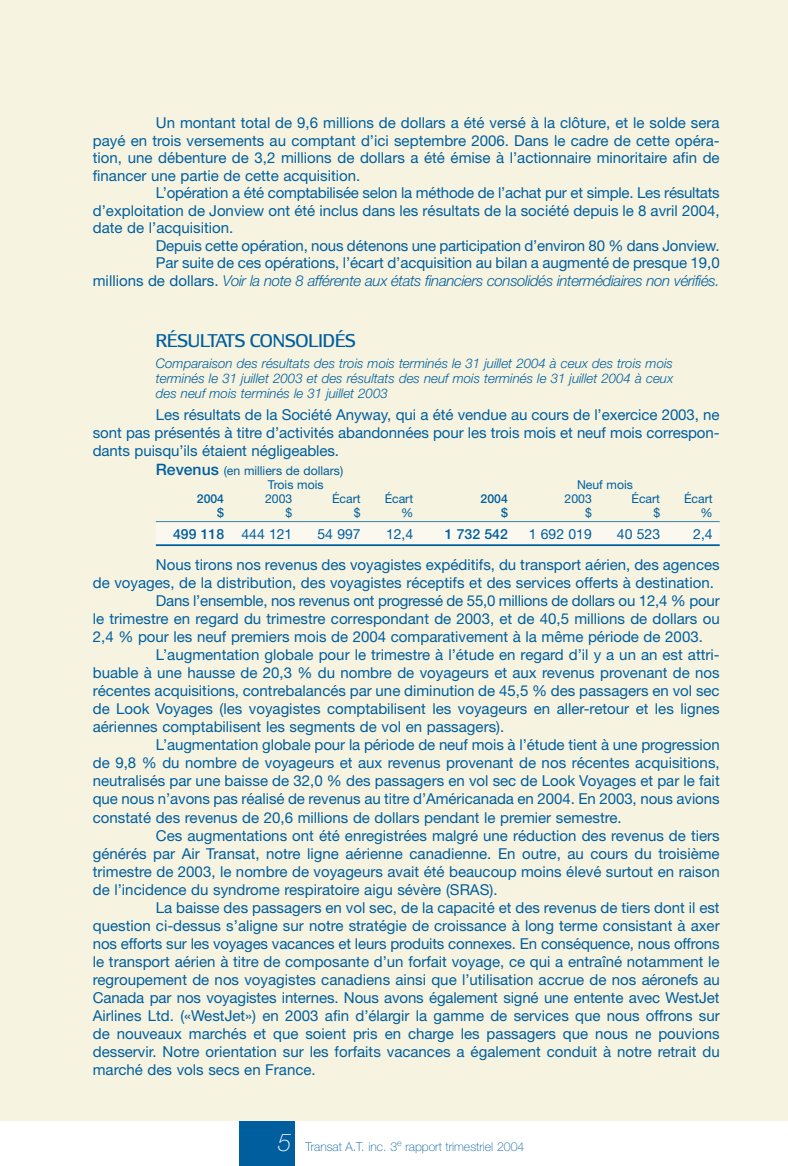
<style>
.page{position:relative;width:788px;height:1166px;background:#fff}
.page>*{position:absolute;margin:0;border:0;box-sizing:border-box;transform-origin:0 0}
.t1{font:19.25px "Lesmore";color:#005e9f}
.t2{font:15.05px/17.5px "Helvetica Neue";color:#005e9f;text-align:justify}
.t3{font:italic 300 15.05px "Helvetica Neue";letter-spacing:-.02em;color:#005e9f}
.t4{font:14px "Helvetica Neue";color:#005e9f}
.t5{font:500 14px "Helvetica Neue";color:#005e9f}
.t6{font:italic 300 13.3px/15px "Helvetica Neue";color:#005e9f;text-align:justify}
.t7{font:12.25px/14px "Helvetica Neue";color:#005e9f}
.t8{font:100 12.25px "Helvetica Neue";color:#005e9f}
.t9{font:500 12.25px "Helvetica Neue";color:#005e9f}
.s1{font-weight:400;font-style:normal}
.s2{font-weight:500;font-size:15.75px}
.s3{font-weight:400}
.s4{font-style:italic;font-size:24.5px;color:#fff}
</style>
<div class="page">
<div style="left:239px;top:1120px;width:55px;height:45px;background:#005e9f"></div>
<div style="left:0;top:0;width:788px;height:1120px;background:#f6f4e0"></div>
<hr style="left:156px;top:521px;width:563px;height:1px;background:#005e9f">
<div style="left:156px;top:522px;width:563px;height:22px;background:#fbf9ef"></div>
<hr style="left:156px;top:544px;width:563px;height:2px;background:#005e9f">
<p class="t2" style="left:156px;top:115px;width:565px">Un montant total de 9,6 millions de dollars a été versé à la clôture, et le solde sera</p>
<p class="t2" style="left:93px;top:133px;width:628px">payé en trois versements au comptant d’ici septembre 2006. Dans le cadre de cette opéra-</p>
<p class="t2" style="left:93px;top:150px;width:628px">tion, une débenture de 3,2 millions de dollars a été émise à l’actionnaire minoritaire afin de</p>
<p class="t2" style="left:93px;top:168px;width:269px">financer une partie de cette acquisition.</p>
<p class="t2" style="left:156px;top:185px;width:565px">L’opération a été comptabilisée selon la méthode de l’achat pur et simple. Les résultats</p>
<p class="t2" style="left:93px;top:203px;width:628px">d’exploitation de Jonview ont été inclus dans les résultats de la société depuis le 8 avril 2004,</p>
<p class="t2" style="left:93px;top:220px;width:142px">date de l’acquisition.</p>
<p class="t2" style="left:156px;top:238px;width:565px">Depuis cette opération, nous détenons une participation d’environ 80 % dans Jonview.</p>
<p class="t2" style="left:156px;top:255px;width:565px">Par suite de ces opérations, l’écart d’acquisition au bilan a augmenté de presque 19,0</p>
<p class="t3" style="left:93px;top:275px;width:628px"><span class="s1">millions de dollars.</span> Voir la note 8 afférente aux états financiers consolidés intermédiaires non vérifiés.</p>
<p class="t1" style="left:156px;top:333px;width:201px">RÉSULTATS CONSOLIDÉS</p>
<p class="t6" style="left:156px;top:356px;width:519px">Comparaison des résultats des trois mois terminés le 31 juillet 2004 à ceux des trois mois terminés le 31 juillet 2003 et des résultats des neuf mois terminés le 31 juillet 2004 à ceux des neuf mois terminés le 31 juillet 2003</p>
<p class="t2" style="left:93px;top:408px;width:628px;text-indent:63px">Les résultats de la Société Anyway, qui a été vendue au cours de l’exercice 2003, ne sont pas présentés à titre d’activités abandonnées pour les trois mois et neuf mois correspon&shy;dants puisqu’ils étaient négligeables.</p>
<p class="t7" style="left:268px;top:465px;width:77px;text-indent:-112px"><span class="s2">Revenus</span> (en milliers de dollars)<br>Trois mois</p>
<p class="t7" style="left:577px;top:479px;width:57px">Neuf mois</p>
<p class="t9" style="left:197px;top:494px;width:29px">2004</p>
<p class="t7" style="left:265px;top:493px;width:29px">2003</p>
<p class="t7" style="left:332px;top:493px;width:30px">Écart</p>
<p class="t7" style="left:384px;top:493px;width:30px">Écart</p>
<p class="t9" style="left:480px;top:494px;width:29px">2004</p>
<p class="t7" style="left:564px;top:493px;width:29px">2003</p>
<p class="t7" style="left:631px;top:493px;width:30px">Écart</p>
<p class="t7" style="left:684px;top:493px;width:30px">Écart</p>
<p class="t9" style="left:217px;top:508px;width:8px">$</p>
<p class="t7" style="left:285px;top:507px;width:8px">$</p>
<p class="t7" style="left:354px;top:507px;width:8px">$</p>
<p class="t7" style="left:401px;top:507px;width:14px">%</p>
<p class="t9" style="left:501px;top:508px;width:8px">$</p>
<p class="t7" style="left:585px;top:507px;width:8px">$</p>
<p class="t7" style="left:653px;top:507px;width:8px">$</p>
<p class="t7" style="left:700px;top:507px;width:14px">%</p>
<p class="t5" style="left:173px;top:529px;width:121px">499 118 <span class="s3">444 121</span></p>
<p class="t4" style="left:317px;top:529px;width:45px">54 997</p>
<p class="t4" style="left:386px;top:529px;width:29px">12,4</p>
<p class="t5" style="left:444px;top:529px;width:65px">1 732 542</p>
<p class="t4" style="left:528px;top:529px;width:65px">1 692 019</p>
<p class="t4" style="left:617px;top:529px;width:45px">40 523</p>
<p class="t4" style="left:693px;top:529px;width:21px">2,4</p>
<p class="t2" style="left:156px;top:557px;width:565px">Nous tirons nos revenus des voyagistes expéditifs, du transport aérien, des agences</p>
<p class="t2" style="left:93px;top:575px;width:622px">de voyages, de la distribution, des voyagistes réceptifs et des services offerts à destination.</p>
<p class="t2" style="left:156px;top:593px;width:565px">Dans l’ensemble, nos revenus ont progressé de 55,0 millions de dollars ou 12,4 % pour</p>
<p class="t2" style="left:93px;top:611px;width:628px">le trimestre en regard du trimestre correspondant de 2003, et de 40,5 millions de dollars ou</p>
<p class="t2" style="left:93px;top:629px;width:611px">2,4 % pour les neuf premiers mois de 2004 comparativement à la même période de 2003.</p>
<p class="t2" style="left:156px;top:647px;width:565px">L’augmentation globale pour le trimestre à l’étude en regard d’il y a un an est attri-</p>
<p class="t2" style="left:93px;top:665px;width:628px">buable à une hausse de 20,3 % du nombre de voyageurs et aux revenus provenant de nos</p>
<p class="t2" style="left:93px;top:683px;width:628px">récentes acquisitions, contrebalancés par une diminution de 45,5 % des passagers en vol sec</p>
<p class="t2" style="left:93px;top:701px;width:628px">de Look Voyages (les voyagistes comptabilisent les voyageurs en aller-retour et les lignes</p>
<p class="t2" style="left:93px;top:719px;width:413px">aériennes comptabilisent les segments de vol en passagers).</p>
<p class="t2" style="left:156px;top:737px;width:565px">L’augmentation globale pour la période de neuf mois à l’étude tient à une progression</p>
<p class="t2" style="left:93px;top:755px;width:628px">de 9,8 % du nombre de voyageurs et aux revenus provenant de nos récentes acquisitions,</p>
<p class="t2" style="left:93px;top:773px;width:628px">neutralisés par une baisse de 32,0 % des passagers en vol sec de Look Voyages et par le fait</p>
<p class="t2" style="left:93px;top:792px;width:628px">que nous n’avons pas réalisé de revenus au titre d’Américanada en 2004. En 2003, nous avions</p>
<p class="t2" style="left:93px;top:810px;width:530px">constaté des revenus de 20,6 millions de dollars pendant le premier semestre.</p>
<p class="t2" style="left:156px;top:828px;width:565px">Ces augmentations ont été enregistrées malgré une réduction des revenus de tiers</p>
<p class="t2" style="left:93px;top:846px;width:628px">générés par Air Transat, notre ligne aérienne canadienne. En outre, au cours du troisième</p>
<p class="t2" style="left:93px;top:864px;width:628px">trimestre de 2003, le nombre de voyageurs avait été beaucoup moins élevé surtout en raison</p>
<p class="t2" style="left:93px;top:882px;width:406px">de l’incidence du syndrome respiratoire aigu sévère (SRAS).</p>
<p class="t2" style="left:156px;top:900px;width:565px">La baisse des passagers en vol sec, de la capacité et des revenus de tiers dont il est</p>
<p class="t2" style="left:93px;top:918px;width:628px">question ci-dessus s’aligne sur notre stratégie de croissance à long terme consistant à axer</p>
<p class="t2" style="left:93px;top:936px;width:628px">nos efforts sur les voyages vacances et leurs produits connexes. En conséquence, nous offrons</p>
<p class="t2" style="left:93px;top:954px;width:628px">le transport aérien à titre de composante d’un forfait voyage, ce qui a entraîné notamment le</p>
<p class="t2" style="left:93px;top:972px;width:628px">regroupement de nos voyagistes canadiens ainsi que l’utilisation accrue de nos aéronefs au</p>
<p class="t2" style="left:93px;top:990px;width:628px">Canada par nos voyagistes internes. Nous avons également signé une entente avec WestJet</p>
<p class="t2" style="left:93px;top:1008px;width:628px">Airlines Ltd. («WestJet») en 2003 afin d’élargir la gamme de services que nous offrons sur</p>
<p class="t2" style="left:93px;top:1026px;width:628px">de nouveaux marchés et que soient pris en charge les passagers que nous ne pouvions</p>
<p class="t2" style="left:93px;top:1044px;width:628px">desservir. Notre orientation sur les forfaits vacances a également conduit à notre retrait du</p>
<p class="t2" style="left:93px;top:1062px;width:224px">marché des vols secs en France.</p>
<p class="t8" style="left:278px;top:1141px;width:248px"><span class="s4">5</span> Transat A.T. inc. 3<sup>e</sup> rapport trimestriel 2004</p>
</div>
